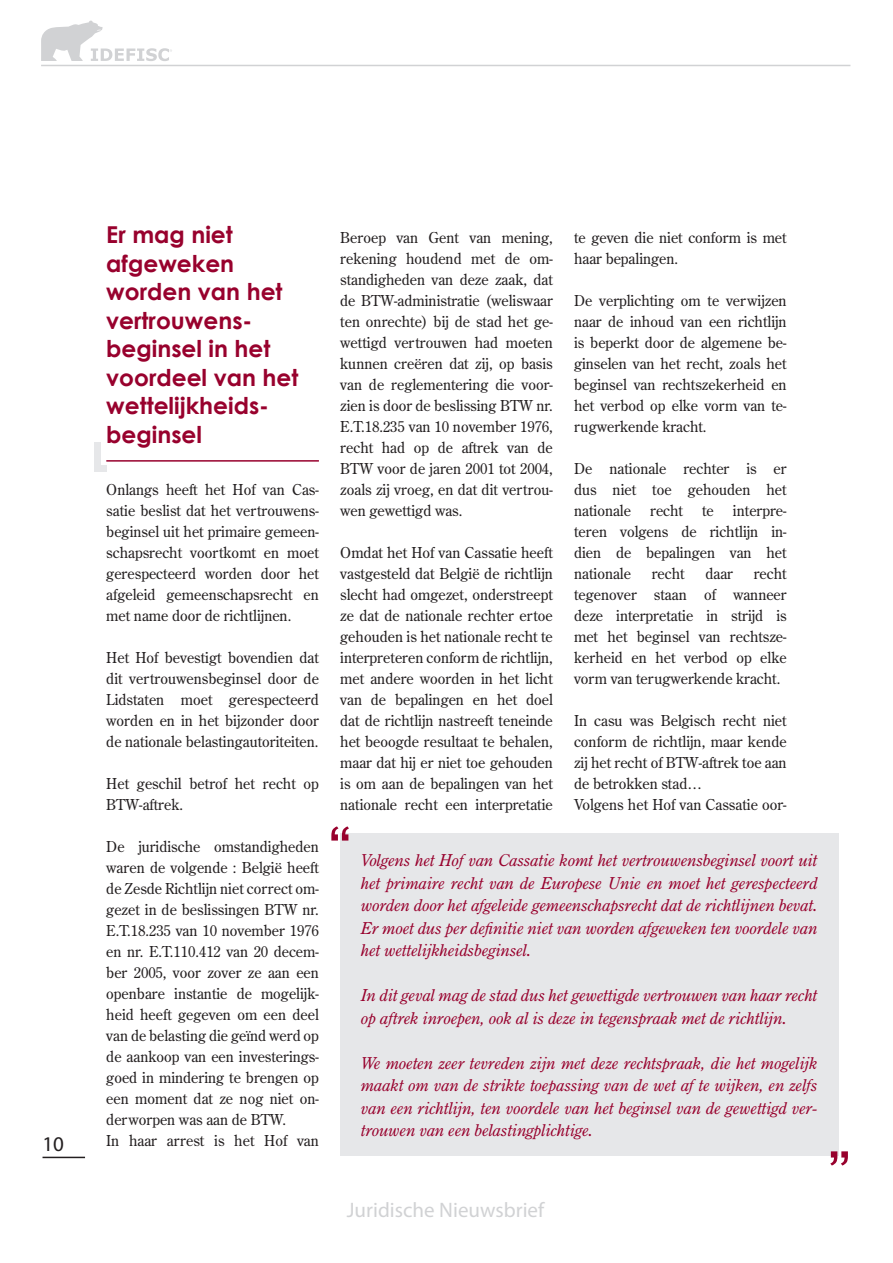
<style>
.page{position:relative;width:893px;height:1263px;background:#fff}
.page>*{position:absolute;margin:0;border:0;box-sizing:border-box;transform-origin:0 0}
.t1{font:700 23.25px/28.5px "Century Gothic";color:#98012d}
.t2{font:21px "Myriad Pro";color:#d1d2d4}
.t3{font:21px "Myriad Pro";color:#231f20}
.t4{font:italic 16.5px/22.5px "Century Oldstyle BT";color:#98012d;text-align:justify}
.t5{font:15px/21px "Century Old Style";color:#231f20;text-align:justify}
</style>
<div class="page">
<hr style="left:43px;top:1157px;width:42px;height:1px;background:#231f20">
<hr style="left:41px;top:65px;width:809px;height:1px;background:#d1d2d4">
<svg style="left:41px;top:21px;width:131px;height:40px"></svg>
<div style="left:340px;top:833px;width:499px;height:323px;background:#e6e7e9"></div>
<svg style="left:331px;top:826px;width:18px;height:14px"></svg>
<svg style="left:830px;top:1151px;width:18px;height:14px"></svg>
<div style="left:94px;top:442px;width:6px;height:29px;background:#e6e7e9"></div>
<div style="left:94px;top:465px;width:12px;height:6px;background:#e6e7e9"></div>
<hr style="left:106px;top:460px;width:213px;height:2px;background:#98012d">
<h2 class="t3" style="left:43px;top:1133px;width:23px">10</h2>
<h1 class="t1" style="left:106px;top:220px;width:194px">Er mag niet afgeweken worden van het vertrouwens&shy;beginsel in het voordeel van het wettelijkheids&shy;beginsel</h1>
<p class="t5" style="left:106px;top:479px;width:214px">Onlangs heeft het Hof van Cas&shy;satie beslist dat het vertrouwens&shy;beginsel uit het primaire gemeen&shy;schapsrecht voortkomt en moet gerespecteerd worden door het afgeleid gemeenschapsrecht en met name door de richtlijnen.</p>
<p class="t5" style="left:106px;top:647px;width:214px">Het Hof bevestigt bovendien dat dit vertrouwensbeginsel door de Lidstaten moet gerespecteerd worden en in het bijzonder door de nationale belastingautoriteiten.</p>
<p class="t5" style="left:106px;top:773px;width:214px">Het geschil betrof het recht op<br>BTW-aftrek.</p>
<p class="t5" style="left:106px;top:836px;width:214px;text-align:left">De juridische omstandigheden waren de volgende : België heeft de Zesde Richtlijn niet correct om&shy;gezet in de beslissingen BTW nr.<br>E.T.18.235 van 10 november 1976 en nr. E.T.110.412 van 20 decem&shy;ber 2005, voor zover ze aan een openbare instantie de mogelijk&shy;heid heeft gegeven om een deel van de belasting die geïnd werd op de aankoop van een investerings&shy;goed in mindering te brengen op een moment dat ze nog niet on&shy;derworpen was aan de BTW.<br>In haar arrest is het Hof van</p>
<p class="t5" style="left:340px;top:227px;width:214px">Beroep van Gent van mening, rekening houdend met de om&shy;standigheden van deze zaak, dat de BTW-administratie (weliswaar ten onrechte) bij de stad het ge&shy;wettigd vertrouwen had moeten kunnen creëren dat zij, op basis van de reglementering die voor&shy;zien is door de beslissing BTW nr.<br>E.T.18.235 van 10 november 1976, recht had op de aftrek van de BTW voor de jaren 2001 tot 2004, zoals zij vroeg, en dat dit vertrou&shy;wen gewettigd was.</p>
<p class="t5" style="left:340px;top:542px;width:214px">Omdat het Hof van Cassatie heeft vastgesteld dat België de richtlijn slecht had omgezet, onderstreept ze dat de nationale rechter ertoe gehouden is het nationale recht te interpreteren conform de richtlijn, met andere woorden in het licht van de bepalingen en het doel dat de richtlijn nastreeft teneinde het beoogde resultaat te behalen, maar dat hij er niet toe gehouden is om aan de bepalingen van het nationale recht een interpretatie</p>
<p class="t5" style="left:574px;top:227px;width:214px">te geven die niet conform is met haar bepalingen.</p>
<p class="t5" style="left:574px;top:290px;width:214px">De verplichting om te verwijzen naar de inhoud van een richtlijn is beperkt door de algemene be&shy;ginselen van het recht, zoals het beginsel van rechtszekerheid en het verbod op elke vorm van te&shy;rugwerkende kracht.</p>
<p class="t5" style="left:574px;top:458px;width:214px">De nationale rechter is er dus niet toe gehouden het nationale</p>
<p class="t5" style="left:650px;top:500px;width:35px">recht</p>
<p class="t5" style="left:702px;top:500px;width:13px">te</p>
<p class="t5" style="left:574px;top:500px;width:214px;text-indent:159px">interpre&shy;teren volgens de richtlijn in&shy;dien de bepalingen van het nationale</p>
<p class="t5" style="left:574px;top:563px;width:214px;text-indent:180px">recht tegenover staan of wanneer deze interpretatie in strijd is met het beginsel van rechtsze&shy;kerheid en het verbod op elke vorm van terugwerkende kracht.</p>
<p class="t5" style="left:574px;top:710px;width:214px;text-align:left">In casu was Belgisch recht niet conform de richtlijn, maar kende zij het recht of BTW-aftrek toe aan de betrokken stad…<br>Volgens het Hof van Cassatie oor-</p>
<p class="t5" style="left:652px;top:563px;width:35px">recht</p>
<p class="t5" style="left:705px;top:563px;width:29px">daar</p>
<p class="t4" style="left:361px;top:849px;width:458px">Volgens het Hof van Cassatie komt het vertrouwensbeginsel voort uit het primaire recht van de Europese Unie en moet het gerespecteerd worden door het afgeleide gemeenschapsrecht dat de richtlijnen bevat.<br>Er moet dus per definitie niet van worden afgeweken ten voordele van het wettelijkheidsbeginsel.</p>
<p class="t4" style="left:361px;top:984px;width:458px">In dit geval mag de stad dus het gewettigde vertrouwen van haar recht op aftrek inroepen, ook al is deze in tegenspraak met de richtlijn.</p>
<p class="t4" style="left:361px;top:1051px;width:458px">We moeten zeer tevreden zijn met deze rechtspraak, die het mogelijk maakt om van de strikte toepassing van de wet af te wijken, en zelfs van een richtlijn, ten voordele van het beginsel van de gewettigd ver&shy;trouwen van een belastingplichtige.</p>
<h2 class="t2" style="left:347px;top:1198px;width:199px">Juridische Nieuwsbrief</h2>
</div>
